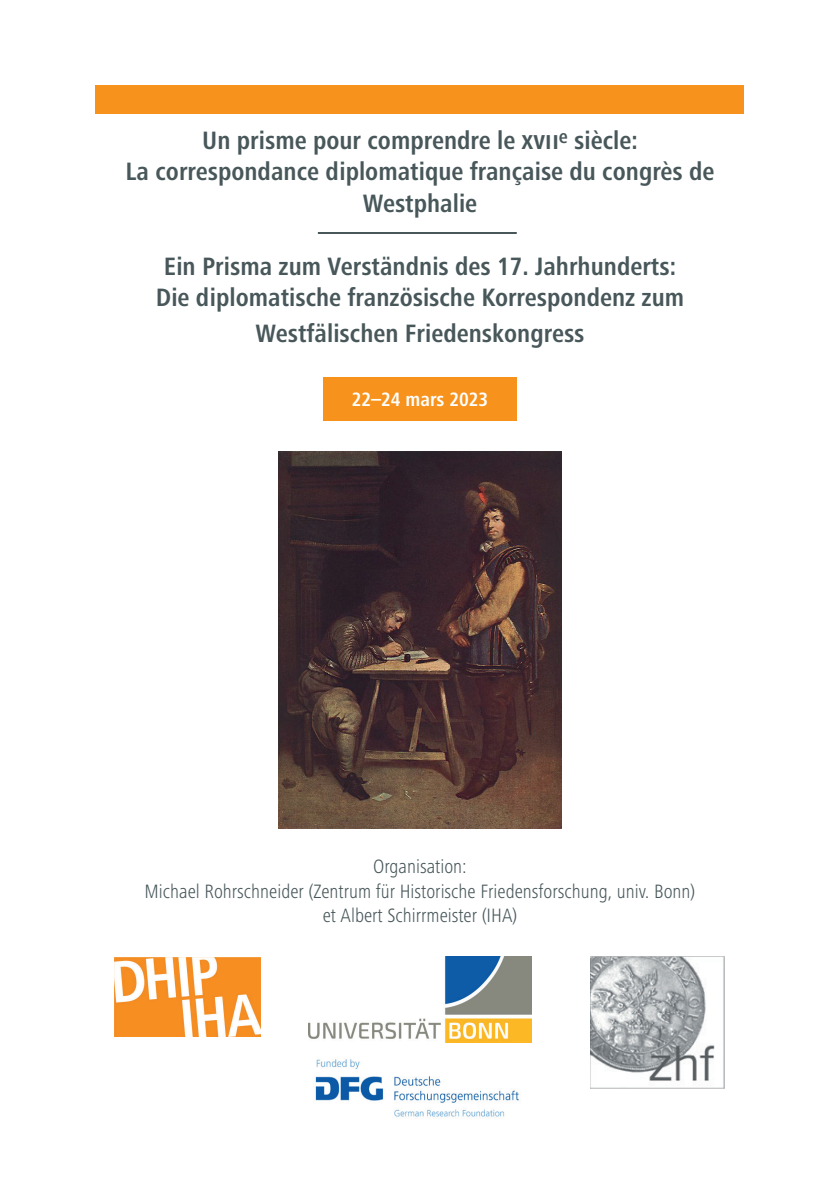
<style>
.page{position:relative;width:840px;height:1191px;background:#fff}
.page>*{position:absolute;margin:0;border:0;box-sizing:border-box;transform-origin:0 0}
.t1{font:700 condensed 26px/31.2px "Frutiger Next Pro";color:#48575a;text-align:center}
.t2{font:300 condensed 20px/24px "Frutiger Next Pro";color:#48575a;text-align:center}
.t3{font:700 condensed 20px "Frutiger Next Pro";color:#fff}
</style>
<div class="page">
<div style="left:96px;top:85px;width:647px;height:28px;background:#f7931d"></div>
<img style="left:114px;top:957px;width:146px;height:79px">
<div style="left:323px;top:376px;width:193px;height:44px;background:#f7931d"></div>
<hr style="left:318px;top:232px;width:198px;height:2px;background:#48575a">
<img style="left:279px;top:452px;width:281px;height:377px">
<img style="left:590px;top:956px;width:133px;height:132px">
<img style="left:308px;top:956px;width:223px;height:86px">
<img style="left:315px;top:1059px;width:205px;height:58px">
<p class="t1" style="left:125px;top:125px;width:590px">Un prisme pour comprendre le xvii<sup>e</sup> siècle:<br>La correspondance diplomatique française du congrès de<br>Westphalie</p>
<p class="t1" style="left:156px;top:251px;width:529px">Ein Prisma zum Verständnis des 17. Jahrhunderts:<br>Die diplomatische französische Korrespondenz zum</p>
<p class="t1" style="left:255px;top:318px;width:330px">Westfälischen Friedenskongress</p>
<p class="t3" style="left:351px;top:387px;width:138px">22–24 mars 2023</p>
<p class="t2" style="left:144px;top:855px;width:552px">Organisation:<br>Michael Rohrschneider (Zentrum für Historische Friedensforschung, univ. Bonn) et Albert Schirrmeister (IHA)</p>
</div>
